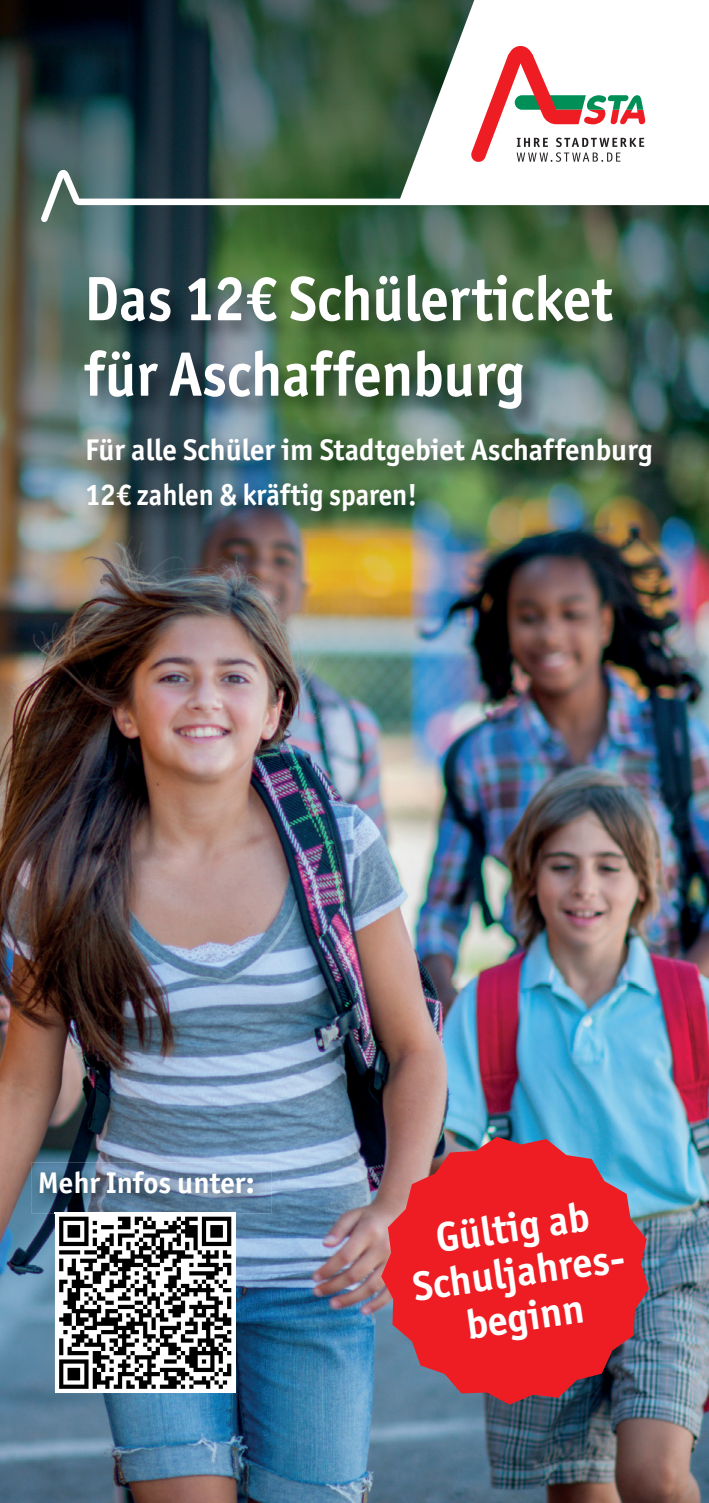
<style>
.page{position:relative;width:709px;height:1503px;background:#fff}
.page>*{position:absolute;margin:0;border:0;box-sizing:border-box;transform-origin:0 0}
.t1{font:700 62.75px/75.5px "Officina Sans ITC Std";color:#fff;scale:.93 1}
.t2{font:700 41.25px/45px "Officina Sans ITC Std";color:#fff;text-align:center}
.t3{font:700 30px/45px "Officina Sans ITC Std";color:#fff}
</style>
<div class="page">
<img style="left:0;top:0;width:709px;height:1502px">
<svg style="left:399px;top:0;width:310px;height:170px"></svg>
<svg style="left:41px;top:170px;width:668px;height:52px"></svg>
<svg style="left:471px;top:46px;width:174px;height:116px"></svg>
<svg style="left:381px;top:1136px;width:268px;height:268px;background:#c83640"></svg>
<img style="left:81px;top:271px;width:555px;height:162px">
<img style="left:84px;top:434px;width:591px;height:99px">
<div style="left:55px;top:1212px;width:180px;height:180px;background:#fff"></div>
<svg style="left:59px;top:1216px;width:172px;height:172px"></svg>
<img style="left:31px;top:1162px;width:241px;height:51px">
<img style="left:55px;top:1212px;width:180px;height:1px">
<h1 class="t1" style="left:84px;top:260px;width:570px">Das 12€ Schülerticket für Aschaffenburg</h1>
<p class="t3" style="left:85px;top:427px;width:569px">Für alle Schüler im Stadtgebiet Aschaffenburg<br>12€ zahlen &amp; kräftig sparen!</p>
<p class="t3" style="left:38px;top:1160px;width:218px">Mehr Infos unter:</p>
<h2 class="t2" style="left:404px;top:1219px;width:220px;rotate:-8deg">Gültig ab<br>Schuljahres&shy;beginn</h2>
</div>
